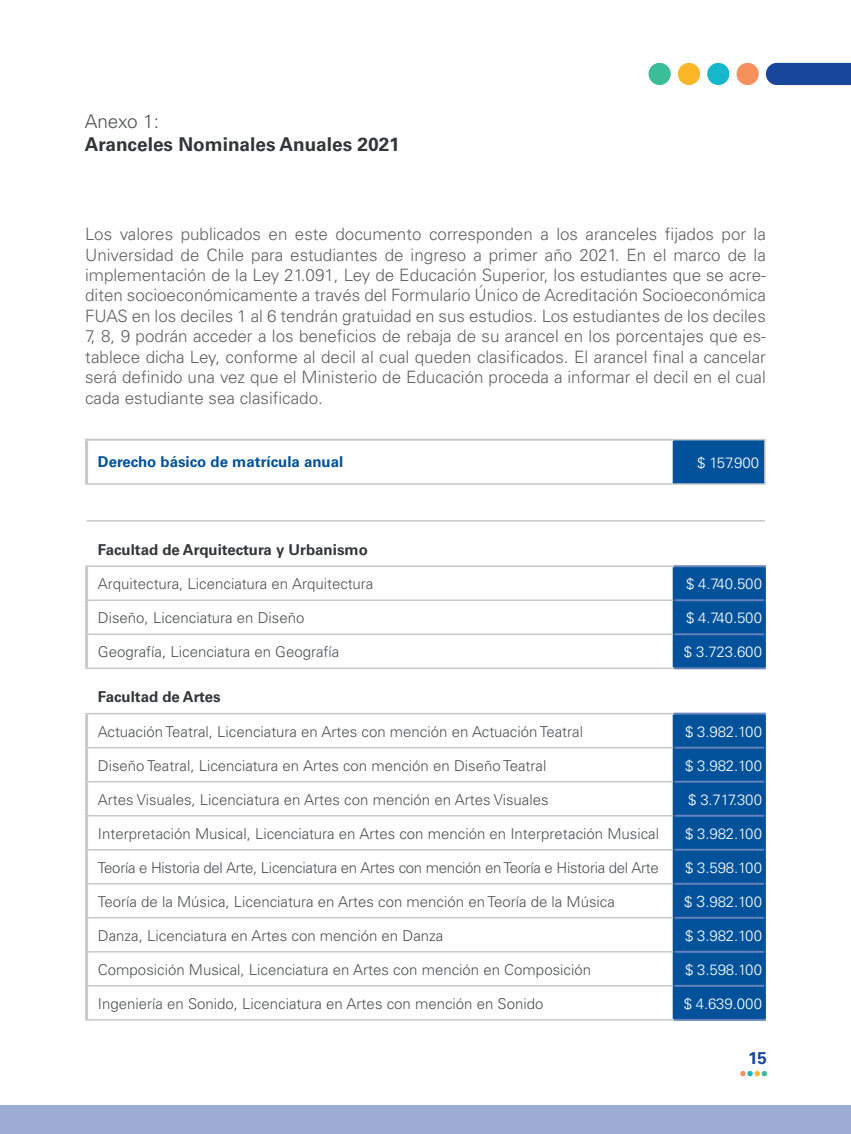
<style>
.page{position:relative;width:851px;height:1134px;background:#fff}
.page>*{position:absolute;margin:0;border:0;box-sizing:border-box;transform-origin:0 0}
.t1{font:700 19px "Univers";color:#333638}
.t2{font:300 19px "Univers";letter-spacing:-.01em;color:#4f5153}
.t3{font:300 17px/20.4px "Univers";color:#636366;text-align:justify}
.t4{font:700 17px "Univers";color:#18469d}
.t5{font:300 15px "Univers";color:#4f5153}
.t6{font:300 15px "Univers";letter-spacing:-.01em;color:#fff}
.t7{font:300 15px "Univers";letter-spacing:-.02em;color:#4f5153}
.t8{font:700 15px "Univers";color:#333638}
.t9{font:700 15px "Univers";color:#01529a}
.s1{font-size:16px}
</style>
<div class="page">
<div style="left:0;top:1106px;width:850px;height:28px;background:#9dacd3"></div>
<svg style="left:740px;top:1071px;width:26px;height:5px"></svg>
<svg style="left:673px;top:440px;width:91px;height:579px;fill:#01529a"></svg>
<hr style="left:85px;top:483px;width:588px;height:2px;background:#c7c8ca">
<hr style="left:673px;top:483px;width:92px;height:2px;background:#c7c8ca">
<hr style="left:672px;top:567px;width:2px;height:33px;background:#01529a">
<hr style="left:763px;top:567px;width:2px;height:33px;background:#01529a">
<hr style="left:673px;top:565px;width:92px;height:2px;background:#6582ba">
<hr style="left:672px;top:600px;width:2px;height:34px;background:#01529a">
<hr style="left:763px;top:600px;width:2px;height:34px;background:#01529a">
<hr style="left:674px;top:599px;width:89px;height:2px;background:#6582ba">
<hr style="left:672px;top:634px;width:2px;height:33px;background:#01529a">
<hr style="left:763px;top:634px;width:2px;height:33px;background:#01529a">
<hr style="left:674px;top:633px;width:89px;height:2px;background:#6582ba">
<hr style="left:673px;top:667px;width:92px;height:2px;background:#6582ba">
<hr style="left:672px;top:715px;width:2px;height:33px;background:#01529a">
<hr style="left:763px;top:715px;width:2px;height:33px;background:#01529a">
<hr style="left:673px;top:713px;width:92px;height:2px;background:#6582ba">
<hr style="left:672px;top:748px;width:2px;height:34px;background:#01529a">
<hr style="left:763px;top:748px;width:2px;height:34px;background:#01529a">
<hr style="left:674px;top:747px;width:89px;height:2px;background:#6582ba">
<hr style="left:672px;top:782px;width:2px;height:34px;background:#01529a">
<hr style="left:763px;top:782px;width:2px;height:34px;background:#01529a">
<hr style="left:674px;top:781px;width:89px;height:2px;background:#6582ba">
<hr style="left:672px;top:816px;width:2px;height:34px;background:#01529a">
<hr style="left:763px;top:816px;width:2px;height:34px;background:#01529a">
<hr style="left:674px;top:815px;width:89px;height:2px;background:#6582ba">
<hr style="left:672px;top:850px;width:2px;height:34px;background:#01529a">
<hr style="left:672px;top:884px;width:2px;height:34px;background:#01529a">
<hr style="left:672px;top:918px;width:2px;height:34px;background:#01529a">
<hr style="left:672px;top:952px;width:2px;height:34px;background:#01529a">
<hr style="left:763px;top:850px;width:2px;height:34px;background:#01529a">
<hr style="left:763px;top:884px;width:2px;height:34px;background:#01529a">
<hr style="left:763px;top:918px;width:2px;height:34px;background:#01529a">
<hr style="left:763px;top:952px;width:2px;height:34px;background:#01529a">
<hr style="left:674px;top:849px;width:89px;height:2px;background:#6582ba">
<hr style="left:674px;top:883px;width:89px;height:2px;background:#6582ba">
<hr style="left:674px;top:917px;width:89px;height:2px;background:#6582ba">
<hr style="left:674px;top:951px;width:89px;height:2px;background:#6582ba">
<hr style="left:672px;top:986px;width:2px;height:33px;background:#01529a">
<hr style="left:763px;top:986px;width:2px;height:33px;background:#01529a">
<hr style="left:674px;top:985px;width:89px;height:2px;background:#6582ba">
<hr style="left:673px;top:1019px;width:92px;height:2px;background:#6582ba">
<hr style="left:672px;top:441px;width:2px;height:42px;background:#01529a">
<hr style="left:85px;top:439px;width:588px;height:2px;background:#c7c8ca">
<hr style="left:85px;top:565px;width:588px;height:2px;background:#c7c8ca">
<hr style="left:88px;top:599px;width:584px;height:2px;background:#c7c8ca">
<hr style="left:88px;top:633px;width:584px;height:2px;background:#c7c8ca">
<hr style="left:85px;top:667px;width:588px;height:2px;background:#c7c8ca">
<hr style="left:85px;top:713px;width:588px;height:1px;background:#c7c8ca">
<hr style="left:88px;top:747px;width:584px;height:1px;background:#c7c8ca">
<hr style="left:88px;top:781px;width:584px;height:1px;background:#c7c8ca">
<hr style="left:88px;top:815px;width:584px;height:1px;background:#c7c8ca">
<hr style="left:88px;top:849px;width:584px;height:1px;background:#c7c8ca">
<hr style="left:88px;top:883px;width:584px;height:1px;background:#c7c8ca">
<hr style="left:88px;top:917px;width:584px;height:1px;background:#c7c8ca">
<hr style="left:88px;top:951px;width:584px;height:1px;background:#c7c8ca">
<hr style="left:88px;top:985px;width:584px;height:1px;background:#c7c8ca">
<hr style="left:85px;top:1019px;width:588px;height:1px;background:#c7c8ca">
<hr style="left:85px;top:567px;width:3px;height:33px;background:#c7c8ca">
<hr style="left:85px;top:600px;width:3px;height:34px;background:#c7c8ca">
<hr style="left:85px;top:634px;width:3px;height:33px;background:#c7c8ca">
<hr style="left:85px;top:714px;width:3px;height:34px;background:#c7c8ca">
<hr style="left:85px;top:748px;width:3px;height:34px;background:#c7c8ca">
<hr style="left:85px;top:782px;width:3px;height:34px;background:#c7c8ca">
<hr style="left:85px;top:816px;width:3px;height:34px;background:#c7c8ca">
<hr style="left:85px;top:850px;width:3px;height:34px;background:#c7c8ca">
<hr style="left:85px;top:884px;width:3px;height:34px;background:#c7c8ca">
<hr style="left:85px;top:918px;width:3px;height:34px;background:#c7c8ca">
<hr style="left:85px;top:952px;width:3px;height:34px;background:#c7c8ca">
<hr style="left:85px;top:986px;width:3px;height:33px;background:#c7c8ca">
<hr style="left:764px;top:440px;width:1px;height:43px;background:#c7c8ca">
<hr style="left:87px;top:520px;width:586px;height:2px;background:#c7c8ca">
<hr style="left:673px;top:520px;width:91px;height:2px;background:#c7c8ca">
<hr style="left:85px;top:441px;width:3px;height:42px;background:#c7c8ca">
<hr style="left:673px;top:439px;width:92px;height:1px;background:#c7c8ca">
<div style="left:677px;top:63px;width:23px;height:22px;background:#fcb729;border-radius:50%"></div>
<div style="left:648px;top:63px;width:22px;height:22px;background:#3bbd99;border-radius:50%"></div>
<div style="left:707px;top:63px;width:22px;height:22px;background:#15b8ca;border-radius:50%"></div>
<div style="left:736px;top:63px;width:22px;height:22px;background:#f6905c;border-radius:50%"></div>
<div style="left:765px;top:63px;width:85px;height:22px;background:#18469d"></div>
<p class="t2" style="left:85px;top:110px;width:76px">Anexo 1:</p>
<p class="t1" style="left:85px;top:133px;width:316px">Aranceles Nominales Anuales 2021</p>
<p class="t3" style="left:85px;top:224px;width:682px">Los valores publicados en este documento corresponden a los aranceles fijados por la Universidad de Chile para estudiantes de ingreso a primer año 2021. En el marco de la implementación de la Ley 21.091, Ley de Educación Superior, los estudiantes que se acre&shy;diten socioeconómicamente a través del Formulario Único de Acreditación Socioeconómica FUAS en los deciles 1 al 6 tendrán gratuidad en sus estudios. Los estudiantes de los deciles 7, 8, 9 podrán acceder a los beneficios de rebaja de su arancel en los porcentajes que es&shy;tablece dicha Ley, conforme al decil al cual queden clasificados. El arancel final a cancelar será definido una vez que el Ministerio de Educación proceda a informar el decil en el cual cada estudiante sea clasificado.</p>
<p class="t9" style="left:98px;top:453px;width:247px">Derecho básico de matrícula anual</p>
<p class="t6" style="left:697px;top:453px;width:63px">$ 157.900</p>
<p class="t8" style="left:98px;top:541px;width:271px">Facultad de Arquitectura y Urbanismo</p>
<p class="t5" style="left:98px;top:575px;width:277px">Arquitectura, Licenciatura en Arquitectura</p>
<p class="t6" style="left:686px;top:575px;width:78px">$ 4.740.500</p>
<p class="t5" style="left:98px;top:609px;width:208px">Diseño, Licenciatura en Diseño</p>
<p class="t6" style="left:686px;top:609px;width:78px">$ 4.740.500</p>
<p class="t5" style="left:98px;top:643px;width:243px">Geografía, Licenciatura en Geografía</p>
<p class="t6" style="left:683px;top:643px;width:80px">$ 3.723.600</p>
<p class="t8" style="left:98px;top:688px;width:124px">Facultad de Artes</p>
<p class="t5" style="left:98px;top:722px;width:486px">Actuación Teatral, Licenciatura en Artes con mención en Actuación Teatral</p>
<p class="t6" style="left:685px;top:722px;width:78px">$ 3.982.100</p>
<p class="t5" style="left:98px;top:756px;width:450px">Diseño Teatral, Licenciatura en Artes con mención en Diseño Teatral</p>
<p class="t6" style="left:685px;top:756px;width:78px">$ 3.982.100</p>
<p class="t5" style="left:98px;top:790px;width:452px">Artes Visuales, Licenciatura en Artes con mención en Artes Visuales</p>
<p class="t6" style="left:688px;top:790px;width:75px">$ 3.717.300</p>
<p class="t5" style="left:98px;top:824px;width:562px">Interpretación Musical, Licenciatura en Artes con mención en Interpretación Musical</p>
<p class="t6" style="left:685px;top:824px;width:78px">$ 3.982.100</p>
<p class="t7" style="left:98px;top:858px;width:562px">Teoría e Historia del Arte, Licenciatura en Artes con mención en Teoría e Historia del Arte</p>
<p class="t6" style="left:685px;top:858px;width:78px">$ 3.598.100</p>
<p class="t5" style="left:98px;top:892px;width:518px">Teoría de la Música, Licenciatura en Artes con mención en Teoría de la Música</p>
<p class="t6" style="left:684px;top:893px;width:79px">$ <span class="s1">3</span>.982.100</p>
<p class="t5" style="left:98px;top:926px;width:347px">Danza, Licenciatura en Artes con mención en Danza</p>
<p class="t6" style="left:685px;top:926px;width:78px">$ 3.982.100</p>
<p class="t5" style="left:98px;top:960px;width:494px">Composición Musical, Licenciatura en Artes con mención en Composición</p>
<p class="t6" style="left:685px;top:960px;width:78px">$ 3.598.100</p>
<p class="t5" style="left:98px;top:994px;width:447px">Ingeniería en Sonido, Licenciatura en Artes con mención en Sonido</p>
<p class="t6" style="left:683px;top:994px;width:80px">$ 4.639.000</p>
<p class="t4" style="left:748px;top:1048px;width:20px">15</p>
</div>
